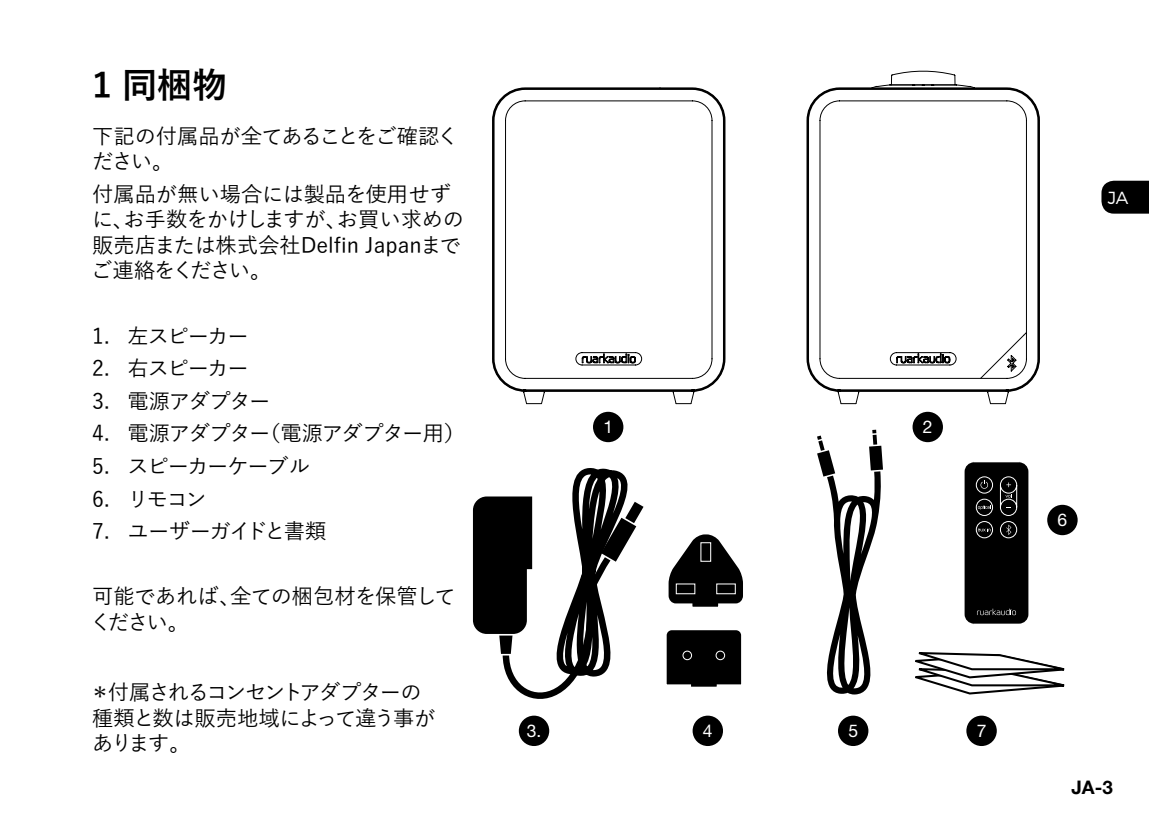
<style>
.page{position:relative;width:1149px;height:815px;background:#fff}
.page>*{position:absolute;margin:0;border:0;box-sizing:border-box;transform-origin:0 0}
.t1{font:700 35px "Yu Gothic";color:#000}
.t2{font:500 21.25px/25.5px "Yu Gothic";letter-spacing:-.04em;color:#000}
.t3{font:500 21.25px/25.5px "Yu Gothic";color:#000}
.t4{font:500 21.25px/25.5px "Yu Gothic";letter-spacing:-.07em;color:#000}
.t5{font:700 18.75px "Helvetica Neue LT Std";color:#000}
.t6{font:17.5px "Helvetica Neue LT Std";color:#fff}
.t7{font:300 17.5px "Montserrat";color:#fff}
</style>
<div class="page">
<svg style="left:1101px;top:181px;width:47px;height:33px;background:#0f0f0f"></svg>
<svg style="left:915px;top:652px;width:150px;height:43px"></svg>
<div style="left:593px;top:413px;width:29px;height:28px;background:#000;border-radius:50%"></div>
<div style="left:593px;top:412px;width:30px;height:30px;border:2px solid #000;border-radius:50%"></div>
<div style="left:519px;top:717px;width:29px;height:28px;background:#000;border-radius:50%"></div>
<div style="left:518px;top:716px;width:31px;height:30px;border:2px solid #000;border-radius:50%"></div>
<div style="left:693px;top:717px;width:28px;height:28px;background:#000;border-radius:50%"></div>
<div style="left:692px;top:716px;width:30px;height:30px;border:2px solid #000;border-radius:50%"></div>
<div style="left:838px;top:717px;width:29px;height:28px;background:#000;border-radius:50%"></div>
<div style="left:837px;top:716px;width:31px;height:30px;border:2px solid #000;border-radius:50%"></div>
<div style="left:967px;top:717px;width:28px;height:28px;background:#000;border-radius:50%"></div>
<div style="left:966px;top:716px;width:30px;height:30px;border:2px solid #000;border-radius:50%"></div>
<div style="left:1047px;top:506px;width:29px;height:28px;background:#000;border-radius:50%"></div>
<div style="left:1046px;top:505px;width:31px;height:30px;border:2px solid #000;border-radius:50%"></div>
<div style="left:913px;top:413px;width:28px;height:28px;background:#000;border-radius:50%"></div>
<div style="left:912px;top:412px;width:30px;height:30px;border:2px solid #000;border-radius:50%"></div>
<svg style="left:472px;top:468px;width:172px;height:253px"></svg>
<svg style="left:668px;top:534px;width:75px;height:73px"></svg>
<div style="left:700px;top:543px;width:10px;height:18px;background:#000"></div>
<div style="left:700px;top:542px;width:11px;height:20px;border:1px solid #fff"></div>
<div style="left:716px;top:584px;width:19px;height:10px;background:#000"></div>
<div style="left:676px;top:584px;width:18px;height:10px;background:#000"></div>
<svg style="left:666px;top:630px;width:76px;height:57px;background:#101010"></svg>
<div style="left:682px;top:651px;width:9px;height:9px;background:#000;border-radius:50%"></div>
<div style="left:682px;top:651px;width:9px;height:9px;border:1px solid #fff;border-radius:50%"></div>
<div style="left:715px;top:651px;width:9px;height:9px;background:#000;border-radius:50%"></div>
<div style="left:715px;top:651px;width:10px;height:9px;border:1px solid #fff;border-radius:50%"></div>
<svg style="left:964px;top:462px;width:64px;height:162px;background:#141414"></svg>
<svg style="left:817px;top:430px;width:65px;height:264px"></svg>
<svg style="left:806px;top:86px;width:234px;height:307px"></svg>
<svg style="left:492px;top:87px;width:234px;height:306px"></svg>
<h1 class="t1" style="left:92px;top:66px;width:137px">1 同梱物</h1>
<p class="t2" style="left:92px;top:121px;width:367px">下記の付属品が全てあることをご確認ください。</p>
<p class="t3" style="left:91px;top:179px;width:374px">付属品が無い場合には製品を使用せずに、お手数をかけしますが、お買い求めの販売店または株式会社Delfin Japanまでご連絡をください。</p>
<p class="t2" style="left:92px;top:320px;width:158px">1. 左スピーカー</p>
<p class="t2" style="left:92px;top:353px;width:158px">2. 右スピーカー</p>
<p class="t2" style="left:92px;top:385px;width:180px">3. 電源アダプター</p>
<p class="t2" style="left:92px;top:418px;width:374px">4. 電源アダプター（電源アダプター用）</p>
<p class="t2" style="left:92px;top:451px;width:219px">5. スピーカーケーブル</p>
<p class="t2" style="left:92px;top:483px;width:116px">6. リモコン</p>
<p class="t4" style="left:92px;top:516px;width:235px">7. ユーザーガイドと書類</p>
<p class="t2" style="left:90px;top:581px;width:367px">可能であれば、全ての梱包材を保管してください。</p>
<p class="t4" style="left:89px;top:677px;width:347px">＊付属されるコンセントアダプターの種類と数は販売地域によって違う事があります。</p>
<p class="t6" style="left:603px;top:417px;width:11px">1</p>
<p class="t6" style="left:922px;top:417px;width:11px">2</p>
<p class="t6" style="left:526px;top:720px;width:16px">3.</p>
<p class="t6" style="left:702px;top:720px;width:11px">4</p>
<p class="t6" style="left:848px;top:720px;width:11px">5</p>
<p class="t6" style="left:976px;top:720px;width:11px">7</p>
<p class="t7" style="left:1107px;top:187px;width:22px">JA</p>
<p class="t6" style="left:1057px;top:510px;width:11px">6</p>
<p class="t5" style="left:1071px;top:775px;width:43px">JA-3</p>
</div>
